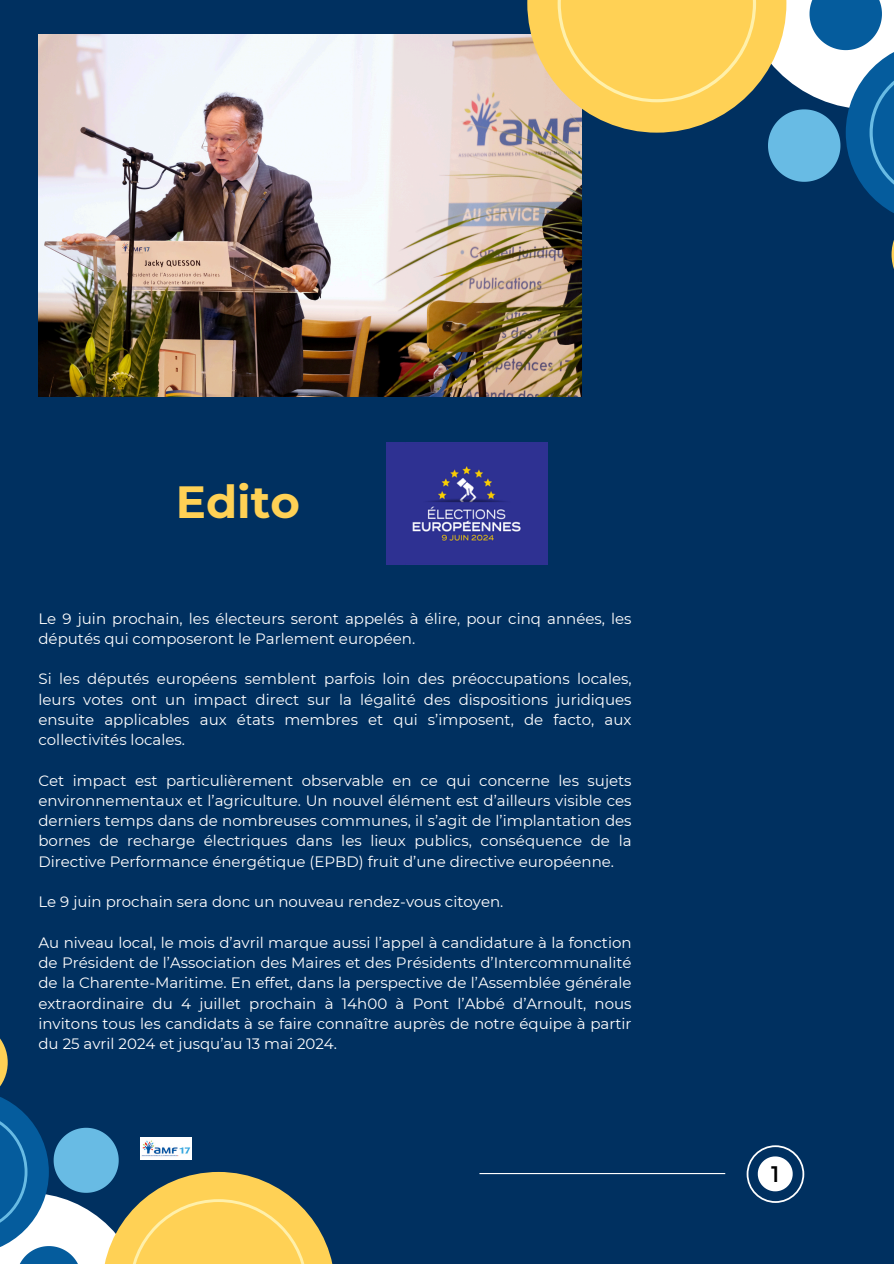
<style>
.page{position:relative;width:894px;height:1264px;background:#fff}
.page>*{position:absolute;margin:0;border:0;box-sizing:border-box;transform-origin:0 0}
.t1{font:700 45px "Montserrat";color:#ffd155}
.t2{font:22.5px "Montserrat";color:#000}
.t3{font:15px/20.2px "Montserrat";color:#fff;text-align:justify}
</style>
<div class="page">
<div style="left:0;top:0;width:893px;height:1263px;background:#003060"></div>
<svg style="left:0;top:1038px;width:332px;height:225px"></svg>
<hr style="left:479px;top:1172px;width:246px;height:2px;background:#fff">
<svg style="left:746px;top:1145px;width:57px;height:57px"></svg>
<img style="left:38px;top:34px;width:543px;height:362px">
<svg style="left:527px;top:0;width:366px;height:300px"></svg>
<img style="left:141px;top:1137px;width:50px;height:22px">
<img style="left:386px;top:442px;width:161px;height:122px">
<p class="t1" style="left:176px;top:474px;width:125px">Edito</p>
<p class="t3" style="left:38px;top:608px;width:594px">Le 9 juin prochain, les électeurs seront appelés à élire, pour cinq années, les députés qui composeront le Parlement européen.</p>
<p class="t3" style="left:38px;top:669px;width:594px">Si les députés européens semblent parfois loin des préoccupations locales, leurs votes ont un impact direct sur la légalité des dispositions juridiques ensuite applicables aux états membres et qui s’imposent, de facto, aux collectivités locales.</p>
<p class="t3" style="left:38px;top:770px;width:594px">Cet impact est particulièrement observable en ce qui concerne les sujets environnementaux et l’agriculture. Un nouvel élément est d’ailleurs visible ces derniers temps dans de nombreuses communes, il s’agit de l’implantation des bornes de recharge électriques dans les lieux publics, conséquence de la Directive Performance énergétique (EPBD) fruit d’une directive européenne.</p>
<p class="t3" style="left:38px;top:891px;width:466px">Le 9 juin prochain sera donc un nouveau rendez-vous citoyen.</p>
<p class="t3" style="left:38px;top:932px;width:594px">Au niveau local, le mois d’avril marque aussi l’appel à candidature à la fonction de Président de l’Association des Maires et des Présidents d’Intercommunalité de la Charente-Maritime. En effet, dans la perspective de l’Assemblée générale extraordinaire du 4 juillet prochain à 14h00 à Pont l’Abbé d’Arnoult, nous invitons tous les candidats à se faire connaître auprès de notre équipe à partir du 25 avril 2024 et jusqu’au 13 mai 2024.</p>
<p class="t2" style="left:770px;top:1159px;width:10px">1</p>
</div>
